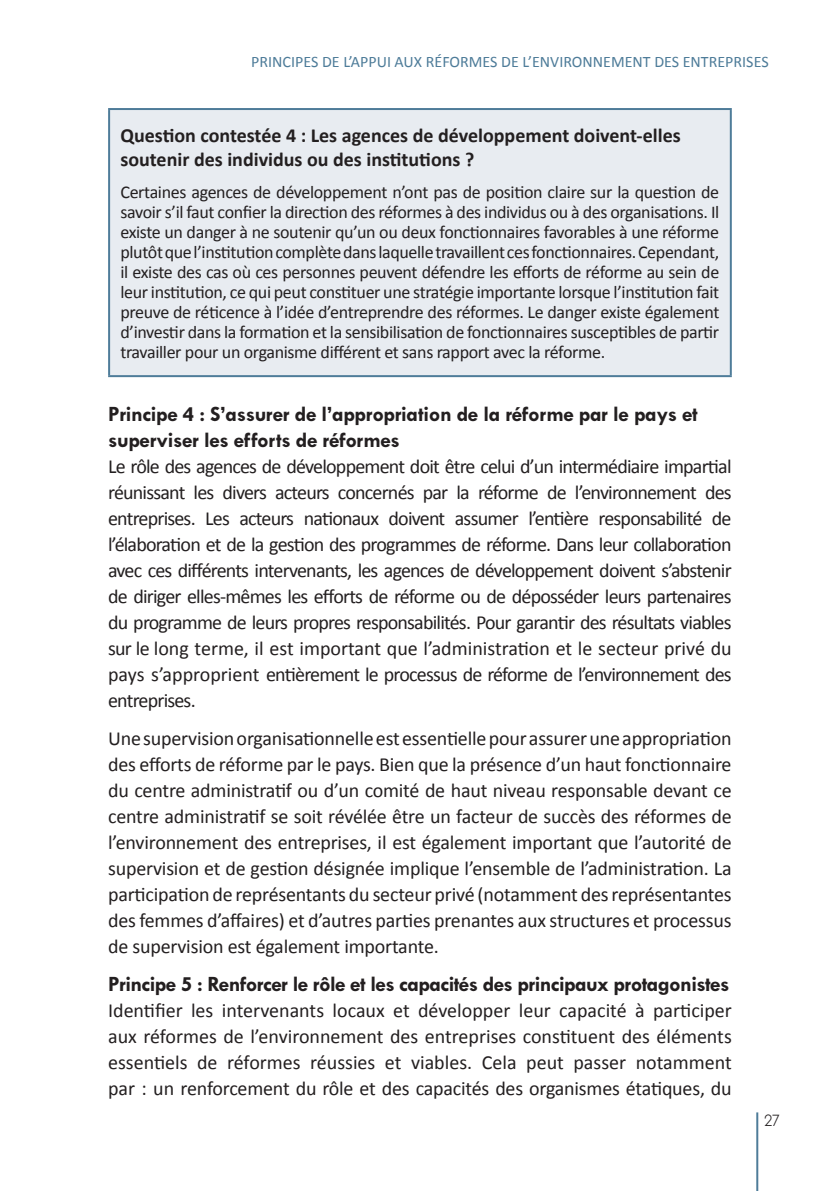
<style>
.page{position:relative;width:840px;height:1191px;background:#fff}
.page>*{position:absolute;margin:0;border:0;box-sizing:border-box;transform-origin:0 0}
.t1{font:700 22px/26px "Tw Cen";letter-spacing:-.02em;color:#231f20}
.t2{font:20px/26px "Calibri";letter-spacing:-.01em;color:#231f20;text-align:justify}
.t3{font:700 20px/24px "Calibri";color:#231f20}
.t4{font:18px/20px "Calibri";letter-spacing:-.02em;color:#231f20;text-align:justify}
.t5{font:300 18px "Tw Cen";color:#231f20}
.t6{font:16px "Calibri";color:#4e7c99}
</style>
<div class="page">
<div style="left:109px;top:109px;width:621px;height:267px;background:#e8ecf1"></div>
<hr style="left:108px;top:108px;width:623px;height:2px;background:#4e7c99">
<hr style="left:108px;top:110px;width:2px;height:265px;background:#4e7c99">
<hr style="left:729px;top:110px;width:2px;height:265px;background:#4e7c99">
<hr style="left:108px;top:375px;width:623px;height:2px;background:#4e7c99">
<hr style="left:755px;top:1112px;width:2px;height:79px;background:#4e7c99">
<p class="t6" style="left:251px;top:52px;width:17px">Principes</p>
<p class="t6" style="left:322px;top:52px;width:38px">de l’appui</p>
<p class="t6" style="left:394px;top:52px;width:41px">au x réformes</p>
<p class="t6" style="left:501px;top:52px;width:41px">de l’environnement</p>
<p class="t6" style="left:654px;top:52px;width:9px">des</p>
<p class="t6" style="left:682px;top:52px;width:9px">entreprises</p>
<p class="t3" style="left:120px;top:122px;width:561px">Question contestée 4 : Les agences de développement doivent-elles soutenir des individus ou des institutions ?</p>
<p class="t4" style="left:120px;top:181px;width:600px">Certaines agences de développement n’ont pas de position claire sur la question de savoir s’il faut confier la direction des réformes à des individus ou à des organisations. Il existe un danger à ne soutenir qu’un ou deux fonctionnaires favorables à une réforme plutôt que l’institution complète dans laquelle travaillent ces fonctionnaires. Cependant, il existe des cas où ces personnes peuvent défendre les efforts de réforme au sein de leur institution, ce qui peut constituer une stratégie importante lorsque l’institution fait preuve de réticence à l’idée d’entreprendre des réformes. Le danger existe également d’investir dans la formation et la sensibilisation de fonctionnaires susceptibles de partir travailler pour un organisme différent et sans rapport avec la réforme.</p>
<p class="t1" style="left:108px;top:401px;width:591px">Principe 4 : S’assurer de l’appropriation de la réforme par le pays et superviser les efforts de réformes</p>
<p class="t2" style="left:108px;top:452px;width:624px">Le rôle des agences de développement doit être celui d’un intermédiaire impartial réunissant les divers acteurs concernés par la réforme de l’environnement des entreprises. Les acteurs nationaux doivent assumer l’entière responsabilité de l’élaboration et de la gestion des programmes de réforme. Dans leur collaboration avec ces différents intervenants, les agences de développement doivent s’abstenir de diriger elles-mêmes les efforts de réforme ou de déposséder leurs partenaires du programme de leurs propres responsabilités. Pour garantir des résultats viables sur le long terme, il est important que l’administration et le secteur privé du pays s’approprient entièrement le processus de réforme de l’environnement des entreprises.</p>
<p class="t2" style="left:108px;top:724px;width:624px">Une supervision organisationnelle est essentielle pour assurer une appropriation des efforts de réforme par le pays. Bien que la présence d’un haut fonctionnaire du centre administratif ou d’un comité de haut niveau responsable devant ce centre administratif se soit révélée être un facteur de succès des réformes de l’environnement des entreprises, il est également important que l’autorité de supervision et de gestion désignée implique l’ensemble de l’administration. La participation de représentants du secteur privé (notamment des représentantes des femmes d’affaires) et d’autres parties prenantes aux structures et processus de supervision est également importante.</p>
<p class="t1" style="left:108px;top:971px;width:622px">Principe 5 : Renforcer le rôle et les capacités des principaux protagonistes</p>
<p class="t2" style="left:108px;top:996px;width:625px">Identifier les intervenants locaux et développer leur capacité à participer aux réformes de l’environnement des entreprises constituent des éléments essentiels de réformes réussies et viables. Cela peut passer notamment par : un renforcement du rôle et des capacités des organismes étatiques, du</p>
<p class="t5" style="left:764px;top:1111px;width:17px">27</p>
</div>
